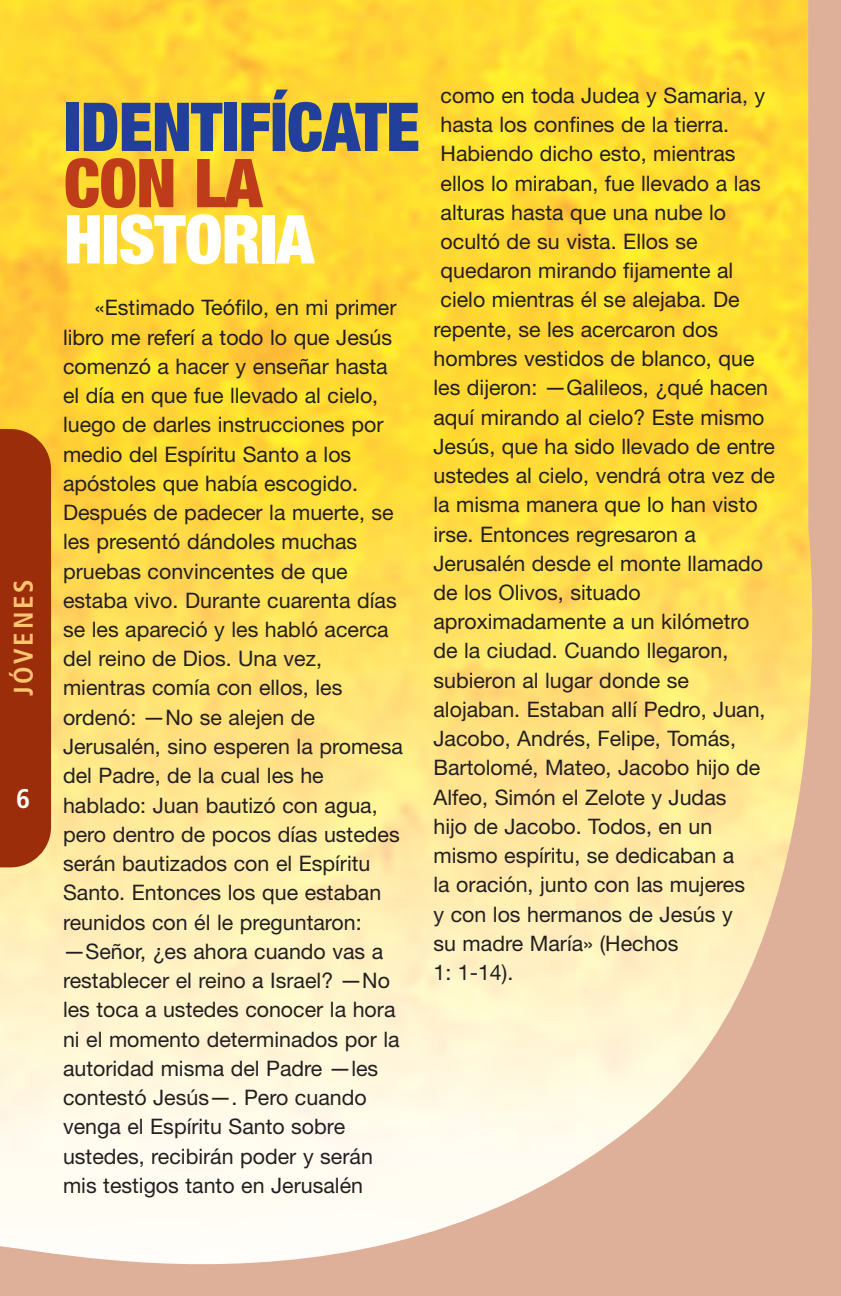
<style>
.page{position:relative;width:841px;height:1296px;background:#fff}
.page>*{position:absolute;margin:0;border:0;box-sizing:border-box;transform-origin:0 0}
.t1{font:900 condensed 67.5px "Helvetica Neue";letter-spacing:-.01em;color:#224099}
.t2{font:900 condensed 67.5px "Helvetica Neue";letter-spacing:-.01em;color:#fff}
.t3{font:900 condensed 67.5px "Helvetica Neue";color:#bf3c1b}
.t4{font:700 condensed 27px "Frutiger";letter-spacing:.105em;color:#fec46e}
.t5{font:700 condensed 27px "Frutiger";color:#fff}
.t6{font:21.38px/29.2px "Helvetica Neue";color:#231f20}
.s1{font-size:22.5px}
</style>
<div class="page">
<div style="left:0;top:0;width:840px;height:1296px;background:#deb099"></div>
<img style="left:0;top:0;width:813px;height:1265px">
<div style="left:0;top:429px;width:51px;height:438px;background:#9b2d0b"></div>
<p class="t4" style="left:7px;top:696px;width:119px;rotate:-90deg">JÓVENES</p>
<p class="t5" style="left:16px;top:782px;width:16px">6</p>
<h1 class="t1" style="left:64px;top:85px;width:357px">IDENTIFÍCATE</h1>
<h1 class="t3" style="left:64px;top:142px;width:200px">CON LA</h1>
<h1 class="t2" style="left:64px;top:198px;width:251px">HISTORIA</h1>
<p class="t6" style="left:63px;top:293px;width:341px;text-indent:32px">«Estimado Teófilo, en mi primer libro me referí a todo lo que Jesús comenzó a hacer y enseñar hasta el día en que fue llevado al cielo, luego de darles instrucciones por medio del Espíritu Santo a los apóstoles que había escogido.<br>Después de padecer la muerte, se les presentó dándoles muchas pruebas convincentes de que estaba vivo. Durante cuarenta días se les apareció y les habló acerca del reino de Dios. Una vez, mientras comía con ellos, les ordenó: <span class="s1">—</span>No se alejen de<br>Jerusalén, sino esperen la promesa del Padre, de la cual les he hablado: Juan bautizó con agua, pero dentro de pocos días ustedes serán bautizados con el Espíritu<br>Santo. Entonces los que estaban reunidos con él le preguntaron: <span class="s1">—</span>Señor, ¿es ahora cuando vas a restablecer el reino a Israel? <span class="s1">—</span>No les toca a ustedes conocer la hora ni el momento determinados por la autoridad misma del Padre <span class="s1">—</span>les contestó Jesús<span class="s1">—</span>. Pero cuando venga el Espíritu Santo sobre ustedes, recibirán poder y serán mis testigos tanto en Jerusalén</p>
<p class="t6" style="left:440px;top:80px;width:326px">como en toda Judea y Samaria, y</p>
<p class="t6" style="left:440px;top:110px;width:290px">hasta los confines de la tierra.</p>
<p class="t6" style="left:440px;top:139px;width:296px">Habiendo dicho esto, mientras</p>
<p class="t6" style="left:440px;top:168px;width:321px">ellos lo miraban, fue llevado a las</p>
<p class="t6" style="left:440px;top:197px;width:287px">alturas hasta que una nube lo</p>
<p class="t6" style="left:440px;top:226px;width:258px">ocultó de su vista. Ellos se</p>
<p class="t6" style="left:440px;top:256px;width:294px">quedaron mirando fijamente al</p>
<p class="t6" style="left:440px;top:285px;width:300px">cielo mientras él se alejaba. De</p>
<p class="t6" style="left:433px;top:314px;width:286px">repente, se les acercaron dos</p>
<p class="t6" style="left:433px;top:343px;width:322px">hombres vestidos de blanco, que</p>
<p class="t6" style="left:433px;top:373px;width:336px">les dijeron: <span class="s1">—</span>Galileos, ¿qué hacen</p>
<p class="t6" style="left:433px;top:402px;width:332px">aquí mirando al cielo? Este mismo</p>
<p class="t6" style="left:433px;top:431px;width:343px">Jesús, que ha sido llevado de entre</p>
<p class="t6" style="left:433px;top:461px;width:343px">ustedes al cielo, vendrá otra vez de</p>
<p class="t6" style="left:433px;top:490px;width:325px">la misma manera que lo han visto</p>
<p class="t6" style="left:433px;top:519px;width:264px">irse. Entonces regresaron a</p>
<p class="t6" style="left:433px;top:548px;width:331px">Jerusalén desde el monte llamado</p>
<p class="t6" style="left:433px;top:577px;width:209px">de los Olivos, situado</p>
<p class="t6" style="left:433px;top:607px;width:317px">aproximadamente a un kilómetro</p>
<p class="t6" style="left:433px;top:636px;width:296px">de la ciudad. Cuando llegaron,</p>
<p class="t6" style="left:433px;top:665px;width:257px">subieron al lugar donde se</p>
<p class="t6" style="left:433px;top:694px;width:333px">alojaban. Estaban allí Pedro, Juan,</p>
<p class="t6" style="left:433px;top:724px;width:304px">Jacobo, Andrés, Felipe, Tomás,</p>
<p class="t6" style="left:433px;top:753px;width:328px">Bartolomé, Mateo, Jacobo hijo de</p>
<p class="t6" style="left:433px;top:782px;width:294px">Alfeo, Simón el Zelote y Judas</p>
<p class="t6" style="left:433px;top:811px;width:280px">hijo de Jacobo. Todos, en un</p>
<p class="t6" style="left:433px;top:841px;width:302px">mismo espíritu, se dedicaban a</p>
<p class="t6" style="left:433px;top:870px;width:313px">la oración, junto con las mujeres</p>
<p class="t6" style="left:433px;top:899px;width:300px">y con los hermanos de Jesús y</p>
<p class="t6" style="left:433px;top:928px;width:246px">su madre María» (Hechos</p>
<p class="t6" style="left:433px;top:958px;width:81px">1: 1-14).</p>
</div>
